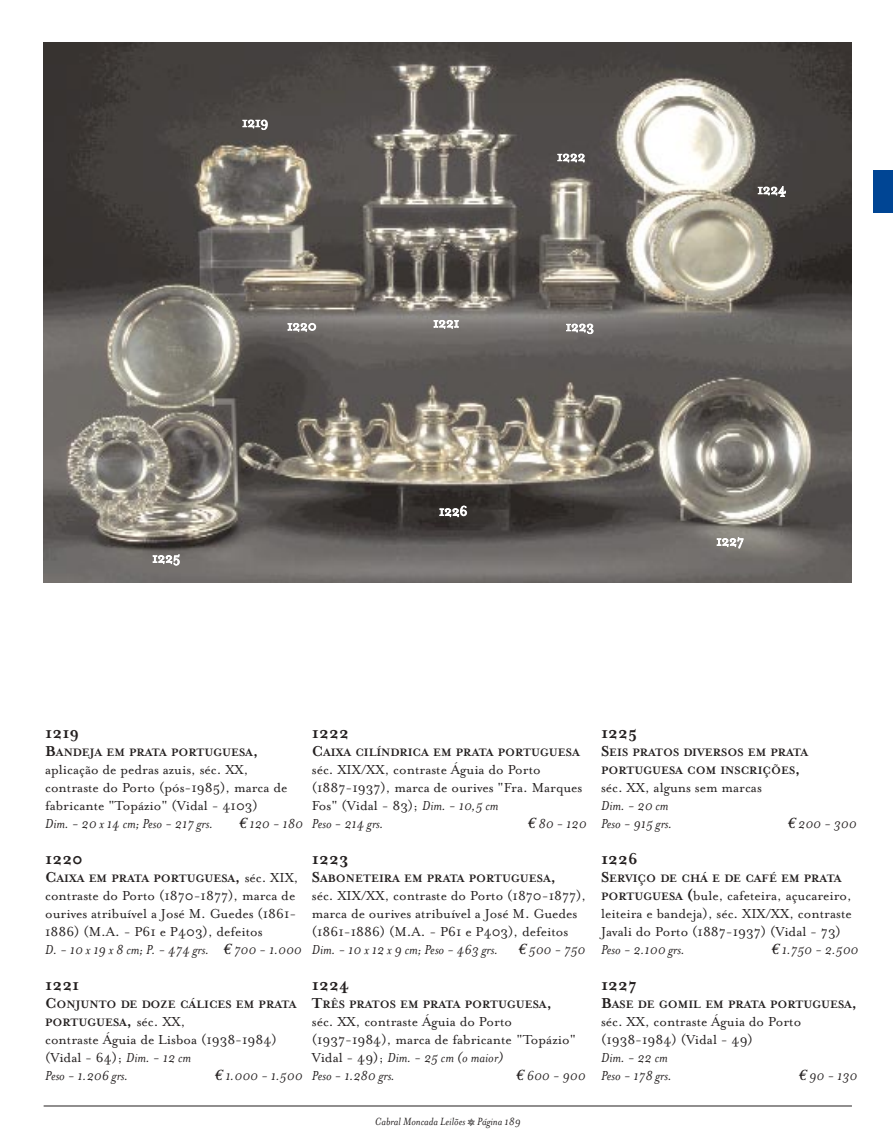
<style>
.page{position:relative;width:893px;height:1148px;background:#fff}
.page>*{position:absolute;margin:0;border:0;box-sizing:border-box;transform-origin:0 0}
.t1{font:700 18px "Mrs Eaves";color:#231f1f}
.t2{font:15px/18px "Mrs Eaves Roman";color:#231f1f}
.t3{font:italic 15px/18px "Mrs Eaves";color:#231f1f}
.t4{font:15px "Mrs Eaves Roman";letter-spacing:-.01em;color:#fff}
.t5{font:700 12.3px/18px "Mrs Eaves";color:#231f1f}
.t6{font:italic 12px "Mrs Eaves";color:#231f1f}
.s1{font-size:16.5px}
.s2{font-family:"Euro Serif"}
.s3{font-family:"Mrs Eaves Roman";font-weight:400;font-size:15px}
.s4{font-family:"Mrs Eaves";font-style:italic}
.s5{font-family:"Mrs Eaves Roman";font-style:normal}
.s6{font-family:"Mrs Eaves Fractions";font-style:normal}
.s7{font-family:"Mrs Eaves";font-weight:700;font-size:12.3px}
.s8{font-family:"Mrs Eaves";font-weight:700;font-size:16.5px}
</style>
<div class="page">
<img style="left:44px;top:43px;width:807px;height:540px">
<hr style="left:44px;top:1105px;width:807px;height:1px;background:#231f1f">
<div style="left:873px;top:170px;width:19px;height:43px;background:#004594"></div>
<p class="t4" style="left:242px;top:113px;width:28px">1219</p>
<p class="t4" style="left:287px;top:316px;width:31px">1220</p>
<p class="t4" style="left:152px;top:548px;width:29px">1225</p>
<p class="t4" style="left:433px;top:313px;width:28px">1221</p>
<p class="t4" style="left:439px;top:501px;width:30px">1226</p>
<p class="t4" style="left:557px;top:147px;width:30px">1222</p>
<p class="t4" style="left:565px;top:317px;width:30px">1223</p>
<p class="t4" style="left:757px;top:180px;width:30px">1224</p>
<p class="t4" style="left:716px;top:531px;width:29px">1227</p>
<p class="t1" style="left:45px;top:721px;width:36px">1219</p>
<p class="t5" style="left:45px;top:743px;width:214px"><span class="s1">B</span>ANDEJA EM PRATA PORTUGUESA<span class="s1">,</span></p>
<p class="t2" style="left:45px;top:760px;width:244px">aplicação de pedras azuis, séc. XX, contraste do Porto (pós-1985), marca de fabricante "Topázio" (Vidal - 4103)</p>
<p class="t3" style="left:45px;top:814px;width:169px">Dim. - 20 x 14 cm; Peso - 217 grs.</p>
<p class="t3" style="left:239px;top:814px;width:65px"><span class="s2">€</span> 120 - 180</p>
<p class="t1" style="left:45px;top:847px;width:39px">1220</p>
<p class="t5" style="left:45px;top:869px;width:255px"><span class="s1">C</span>AIXA EM PRATA PORTUGUESA<span class="s1">,</span> <span class="s3">séc. XIX,</span></p>
<p class="t2" style="left:45px;top:886px;width:253px;text-align:justify">contraste do Porto (1870-1877), marca de ourives atribuível a José M. Guedes (1861- 1886) (M.A. - P61 e P403), defeitos</p>
<p class="t3" style="left:45px;top:940px;width:258px">D. - 10 x 19 x 8 cm; P. - 474 grs. <span class="s2">€</span> 700 - 1.000</p>
<p class="t1" style="left:45px;top:973px;width:36px">1221</p>
<p class="t5" style="left:45px;top:995px;width:253px"><span class="s1">C</span>ONJUNTO DE DOZE CÁLICES EM PRATA<br>PORTUGUESA<span class="s1">,</span> <span class="s3">séc. XX,</span></p>
<p class="t2" style="left:45px;top:1030px;width:233px">contraste Águia de Lisboa (1938-1984) (Vidal - 64); <span class="s4">Dim. - 12 cm</span></p>
<p class="t3" style="left:45px;top:1066px;width:85px">Peso - 1.206 grs.</p>
<p class="t3" style="left:215px;top:1066px;width:89px"><span class="s2">€</span> 1.000 - 1.500</p>
<p class="t1" style="left:312px;top:721px;width:39px">1222</p>
<p class="t5" style="left:312px;top:743px;width:269px"><span class="s1">C</span>AIXA CILÍNDRICA EM PRATA PORTUGUESA</p>
<p class="t2" style="left:312px;top:760px;width:272px">séc. XIX/XX, contraste Águia do Porto (1887-1937), marca de ourives "Fra. Marques<br>Fos" (Vidal - 83); <span class="s4">Dim. - 10,5 cm</span></p>
<p class="t3" style="left:312px;top:814px;width:73px">Peso - 214 grs.</p>
<p class="t3" style="left:528px;top:814px;width:60px"><span class="s2">€</span> 80 - 120</p>
<p class="t1" style="left:312px;top:847px;width:38px">1223</p>
<p class="t5" style="left:312px;top:869px;width:246px"><span class="s1">S</span>ABONETEIRA EM PRATA PORTUGUESA<span class="s1">,</span></p>
<p class="t2" style="left:312px;top:886px;width:276px">séc. XIX/XX, contraste do Porto (1870-1877), marca de ourives atribuível a José M. Guedes (1861-1886) (M.A. - P61 e P403), defeitos</p>
<p class="t3" style="left:312px;top:940px;width:188px">Dim. - 10 x 12 x 9 cm; Peso - 463 grs.</p>
<p class="t3" style="left:518px;top:940px;width:69px"><span class="s2">€</span> 500 - 750</p>
<p class="t1" style="left:312px;top:973px;width:39px">1224</p>
<p class="t5" style="left:312px;top:995px;width:241px"><span class="s1">T</span>RÊS PRATOS EM PRATA PORTUGUESA<span class="s1">,</span></p>
<p class="t2" style="left:312px;top:1012px;width:265px">séc. XX, contraste Águia do Porto (1937-1984), marca de fabricante "Topázio"</p>
<p class="t3" style="left:312px;top:1048px;width:193px"><span class="s5">Vidal - 49);</span> Dim. - 25 cm (o maior)<br>Peso - 1.280 grs.</p>
<p class="t3" style="left:516px;top:1066px;width:71px"><span class="s2">€</span> 600 - 900</p>
<p class="t6" style="left:375px;top:1113px;width:147px">Cabral Moncada Leilões <span class="s6">Q</span> Página 189</p>
<p class="t1" style="left:601px;top:721px;width:38px">1225</p>
<p class="t5" style="left:601px;top:743px;width:209px"><span class="s1">S</span>EIS PRATOS DIVERSOS EM PRATA<br>PORTUGUESA COM INSCRIÇÕES<span class="s1">,</span></p>
<p class="t2" style="left:601px;top:778px;width:162px">séc. XX, alguns sem marcas</p>
<p class="t3" style="left:601px;top:796px;width:73px">Dim. - 20 cm<br>Peso - 915 grs.</p>
<p class="t3" style="left:787px;top:814px;width:70px"><span class="s2">€</span> 200 - 300</p>
<p class="t1" style="left:601px;top:847px;width:38px">1226</p>
<p class="t5" style="left:601px;top:869px;width:242px"><span class="s1">S</span>ERVIÇO DE CHÁ E DE CAFÉ EM PRATA</p>
<p class="t2" style="left:601px;top:886px;width:252px;text-align:justify"><span class="s7">PORTUGUESA</span> <span class="s8">(</span>bule, cafeteira, açucareiro, leiteira e bandeja), séc. XIX/XX, contraste Javali do Porto (1887-1937) (Vidal - 73)</p>
<p class="t3" style="left:601px;top:940px;width:85px">Peso - 2.100 grs.</p>
<p class="t3" style="left:771px;top:940px;width:89px"><span class="s2">€</span> 1.750 - 2.500</p>
<p class="t1" style="left:601px;top:973px;width:37px">1227</p>
<p class="t5" style="left:601px;top:995px;width:257px"><span class="s1">B</span>ASE DE GOMIL EM PRATA PORTUGUESA<span class="s1">,</span></p>
<p class="t2" style="left:601px;top:1012px;width:202px">séc. XX, contraste Águia do Porto (1938-1984) (Vidal - 49)</p>
<p class="t3" style="left:601px;top:1048px;width:72px">Dim. - 22 cm<br>Peso - 178 grs.</p>
<p class="t3" style="left:798px;top:1066px;width:60px"><span class="s2">€</span> 90 - 130</p>
</div>
